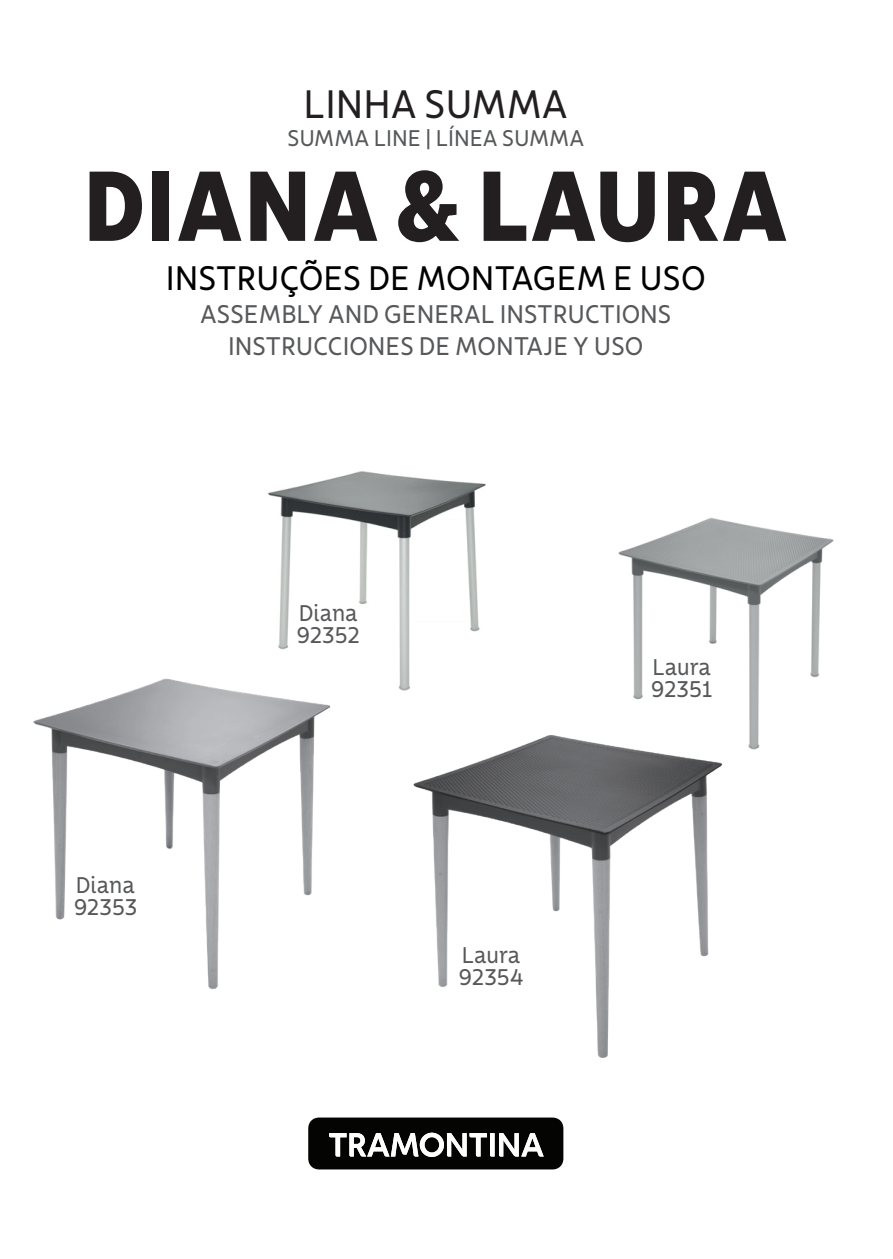
<style>
.page{position:relative;width:893px;height:1259px;background:#fff}
.page>*{position:absolute;margin:0;border:0;box-sizing:border-box;transform-origin:0 0}
.t1{font:105px "Tramontina Variable";color:#231f20}
.t2{font:42px "Tramontina Variable";color:#231f20}
.t3{font:36px "Tramontina Variable";color:#000001}
.t4{font:27px/32.4px "Tramontina Variable";color:#57585a;text-align:center}
.t5{font:24px/21.9px "Tramontina Variable";color:#57585a}
</style>
<div class="page">
<img style="left:618px;top:518px;width:216px;height:232px">
<img style="left:268px;top:471px;width:218px;height:220px">
<svg style="left:308px;top:1117px;width:255px;height:52px"></svg>
<img style="left:33px;top:665px;width:316px;height:324px">
<img style="left:413px;top:731px;width:320px;height:327px">
<h2 class="t2" style="left:304px;top:82px;width:266px">LINHA SUMMA</h2>
<p class="t5" style="left:287px;top:128px;width:298px">SUMMA LINE | LÍNEA SUMMA</p>
<h1 class="t1" style="left:83px;top:152px;width:707px">DIANA &amp; LAURA</h1>
<h3 class="t3" style="left:166px;top:260px;width:541px">INSTRUÇÕES DE MONTAGEM E USO</h3>
<p class="t4" style="left:200px;top:298px;width:473px">ASSEMBLY AND GENERAL INSTRUCTIONS<br>INSTRUCCIONES DE MONTAJE Y USO</p>
<p class="t5" style="left:74px;top:874px;width:65px">Diana<br>92353</p>
<p class="t5" style="left:296px;top:602px;width:65px">Diana<br>92352</p>
<p class="t5" style="left:459px;top:943px;width:67px">Laura<br>92354</p>
<p class="t5" style="left:651px;top:656px;width:64px">Laura<br>92351</p>
</div>
